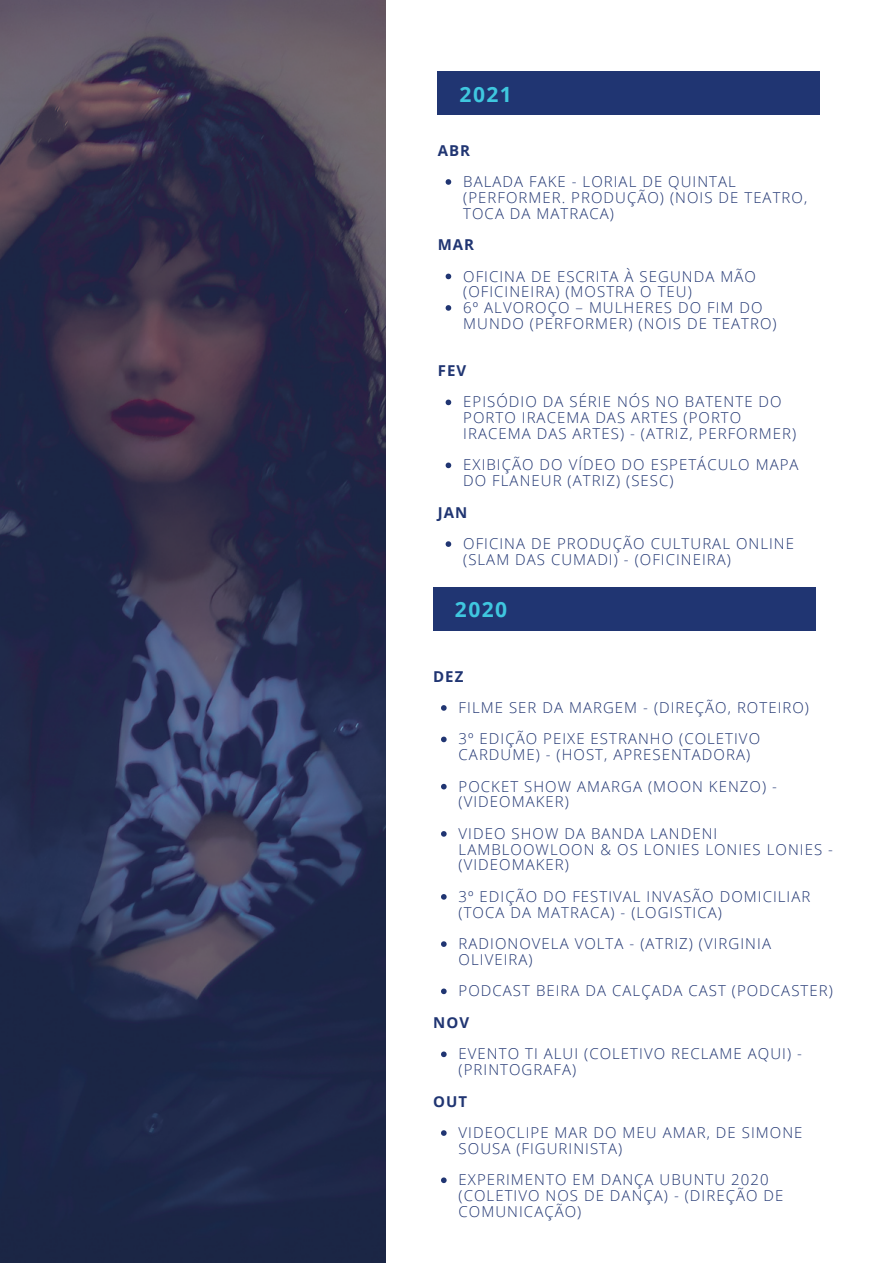
<style>
.page{position:relative;width:893px;height:1264px;background:#fff}
.page>*{position:absolute;margin:0;border:0;box-sizing:border-box;transform-origin:0 0}
.t1{font:700 21px "Open Sans";letter-spacing:.07em;color:#3fc7df}
.t2{font:300 15px/15.8px "Open Sans";letter-spacing:.07em;color:#203572}
.t3{font:700 15px "Open Sans";letter-spacing:.07em;color:#203572}
</style>
<div class="page">
<div style="left:433px;top:587px;width:382px;height:44px;background:#203572"></div>
<div style="left:437px;top:71px;width:383px;height:44px;background:#203572"></div>
<img style="left:0;top:0;width:385px;height:1262px">
<svg style="left:441px;top:705px;width:5px;height:5px"></svg>
<svg style="left:441px;top:736px;width:5px;height:6px"></svg>
<svg style="left:441px;top:783px;width:5px;height:6px"></svg>
<svg style="left:441px;top:831px;width:5px;height:5px"></svg>
<svg style="left:441px;top:894px;width:5px;height:5px"></svg>
<svg style="left:441px;top:941px;width:5px;height:5px"></svg>
<svg style="left:441px;top:988px;width:5px;height:6px"></svg>
<svg style="left:441px;top:1051px;width:5px;height:6px"></svg>
<svg style="left:441px;top:1130px;width:5px;height:5px"></svg>
<svg style="left:441px;top:1177px;width:5px;height:6px"></svg>
<svg style="left:445px;top:179px;width:6px;height:6px"></svg>
<svg style="left:445px;top:273px;width:6px;height:6px"></svg>
<svg style="left:445px;top:305px;width:6px;height:6px"></svg>
<svg style="left:445px;top:399px;width:6px;height:6px"></svg>
<svg style="left:445px;top:462px;width:6px;height:6px"></svg>
<svg style="left:445px;top:541px;width:6px;height:6px"></svg>
<h1 class="t1" style="left:459px;top:79px;width:54px">2021</h1>
<p class="t3" style="left:437px;top:139px;width:34px">ABR</p>
<p class="t2" style="left:463px;top:173px;width:345px">BALADA FAKE - LORIAL DE QUINTAL (PERFORMER. PRODUÇÃO) (NOIS DE TEATRO,<br>TOCA DA MATRACA)</p>
<p class="t3" style="left:437px;top:234px;width:38px">MAR</p>
<p class="t2" style="left:463px;top:268px;width:315px">OFICINA DE ESCRITA À SEGUNDA MÃO (OFICINEIRA) (MOSTRA O TEU)<br>6º ALVOROÇO – MULHERES DO FIM DO<br>MUNDO (PERFORMER) (NOIS DE TEATRO)</p>
<p class="t3" style="left:437px;top:360px;width:30px">FEV</p>
<p class="t2" style="left:463px;top:394px;width:334px">EPISÓDIO DA SÉRIE NÓS NO BATENTE DO<br>PORTO IRACEMA DAS ARTES (PORTO<br>IRACEMA DAS ARTES) - (ATRIZ, PERFORMER)</p>
<p class="t2" style="left:463px;top:457px;width:337px">EXIBIÇÃO DO VÍDEO DO ESPETÁCULO MAPA<br>DO FLANEUR (ATRIZ) (SESC)</p>
<p class="t3" style="left:437px;top:501px;width:31px">JAN</p>
<p class="t2" style="left:463px;top:535px;width:332px">OFICINA DE PRODUÇÃO CULTURAL ONLINE (SLAM DAS CUMADI) - (OFICINEIRA)</p>
<h1 class="t1" style="left:455px;top:595px;width:54px">2020</h1>
<p class="t3" style="left:433px;top:665px;width:32px">DEZ</p>
<p class="t2" style="left:458px;top:691px;width:352px;line-height:31.5px">FILME SER DA MARGEM - (DIREÇÃO, ROTEIRO)<br>3º EDIÇÃO PEIXE ESTRANHO (COLETIVO</p>
<p class="t2" style="left:458px;top:738px;width:320px;line-height:31.5px">CARDUME) - (HOST, APRESENTADORA)<br>POCKET SHOW AMARGA (MOON KENZO) -</p>
<p class="t2" style="left:458px;top:786px;width:260px;line-height:31.5px">(VIDEOMAKER)<br>VIDEO SHOW DA BANDA LANDENI</p>
<p class="t2" style="left:458px;top:841px;width:376px">LAMBLOOWLOON &amp; OS LONIES LONIES LONIES - (VIDEOMAKER)</p>
<p class="t2" style="left:458px;top:888px;width:353px">3º EDIÇÃO DO FESTIVAL INVASÃO DOMICILIAR (TOCA DA MATRACA) - (LOGISTICA)</p>
<p class="t2" style="left:458px;top:935px;width:314px">RADIONOVELA VOLTA - (ATRIZ) (VIRGINIA<br>OLIVEIRA)</p>
<p class="t2" style="left:458px;top:982px;width:375px">PODCAST BEIRA DA CALÇADA CAST (PODCASTER)</p>
<p class="t3" style="left:433px;top:1011px;width:37px">NOV</p>
<p class="t2" style="left:458px;top:1045px;width:345px">EVENTO TI ALUI (COLETIVO RECLAME AQUI) - (PRINTOGRAFA)</p>
<p class="t3" style="left:433px;top:1090px;width:36px">OUT</p>
<p class="t2" style="left:458px;top:1124px;width:345px">VIDEOCLIPE MAR DO MEU AMAR, DE SIMONE<br>SOUSA (FIGURINISTA)</p>
<p class="t2" style="left:458px;top:1171px;width:326px">EXPERIMENTO EM DANÇA UBUNTU 2020 (COLETIVO NOS DE DANÇA) - (DIREÇÃO DE<br>COMUNICAÇÃO)</p>
</div>
